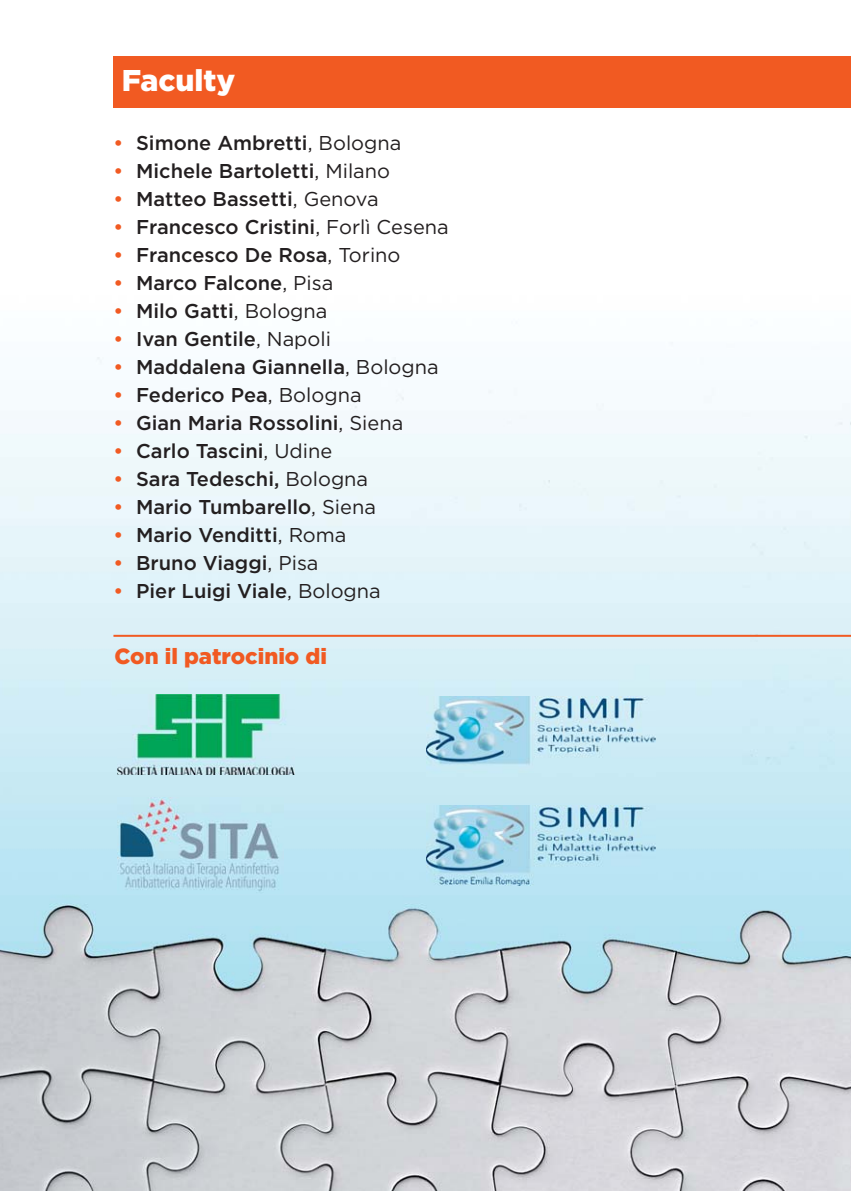
<style>
.page{position:relative;width:851px;height:1191px;background:#fff}
.page>*{position:absolute;margin:0;border:0;box-sizing:border-box;transform-origin:0 0}
.t1{font:900 30px "Gotham";color:#fff}
.t2{font:900 22px "Gotham";color:#f15a22}
.t3{font:500 20px "Gotham";color:#231f20}
.s1{color:#f15a22}
.s2{font-weight:400}
</style>
<div class="page">
<img style="left:0;top:56px;width:850px;height:1135px">
<div style="left:113px;top:57px;width:737px;height:51px;background:#f15a22"></div>
<img style="left:117px;top:695px;width:177px;height:80px">
<img style="left:117px;top:798px;width:166px;height:95px">
<img style="left:426px;top:697px;width:229px;height:80px">
<img style="left:426px;top:805px;width:229px;height:80px">
<hr style="left:113px;top:635px;width:737px;height:2px;background:#f15a22">
<h1 class="t1" style="left:122px;top:69px;width:115px">Faculty</h1>
<p class="t3" style="left:113px;top:135px;width:289px"><span class="s1">•</span> Simone Ambretti<span class="s2">, Bologna</span></p>
<p class="t3" style="left:113px;top:163px;width:278px"><span class="s1">•</span> Michele Bartoletti<span class="s2">, Milano</span></p>
<p class="t3" style="left:113px;top:191px;width:267px"><span class="s1">•</span> Matteo Bassetti<span class="s2">, Genova</span></p>
<p class="t3" style="left:113px;top:219px;width:337px"><span class="s1">•</span> Francesco Cristini<span class="s2">, Forlì Cesena</span></p>
<p class="t3" style="left:113px;top:247px;width:288px"><span class="s1">•</span> Francesco De Rosa<span class="s2">, Torino</span></p>
<p class="t3" style="left:113px;top:275px;width:221px"><span class="s1">•</span> Marco Falcone<span class="s2">, Pisa</span></p>
<p class="t3" style="left:113px;top:303px;width:215px"><span class="s1">•</span> Milo Gatti<span class="s2">, Bologna</span></p>
<p class="t3" style="left:113px;top:331px;width:219px"><span class="s1">•</span> Ivan Gentile<span class="s2">, Napoli</span></p>
<p class="t3" style="left:113px;top:359px;width:327px"><span class="s1">•</span> Maddalena Giannella<span class="s2">, Bologna</span></p>
<p class="t3" style="left:113px;top:387px;width:249px"><span class="s1">•</span> Federico Pea<span class="s2">, Bologna</span></p>
<p class="t3" style="left:113px;top:415px;width:291px"><span class="s1">•</span> Gian Maria Rossolini<span class="s2">, Siena</span></p>
<p class="t3" style="left:113px;top:443px;width:220px"><span class="s1">•</span> Carlo Tascini<span class="s2">, Udine</span></p>
<p class="t3" style="left:113px;top:471px;width:256px"><span class="s1">•</span> Sara Tedeschi, <span class="s2">Bologna</span></p>
<p class="t3" style="left:113px;top:499px;width:264px"><span class="s1">•</span> Mario Tumbarello<span class="s2">, Siena</span></p>
<p class="t3" style="left:113px;top:527px;width:234px"><span class="s1">•</span> Mario Venditti<span class="s2">, Roma</span></p>
<p class="t3" style="left:113px;top:555px;width:206px"><span class="s1">•</span> Bruno Viaggi<span class="s2">, Pisa</span></p>
<p class="t3" style="left:113px;top:583px;width:269px"><span class="s1">•</span> Pier Luigi Viale<span class="s2">, Bologna</span></p>
<p class="t2" style="left:114px;top:647px;width:214px">Con il patrocinio di</p>
</div>
